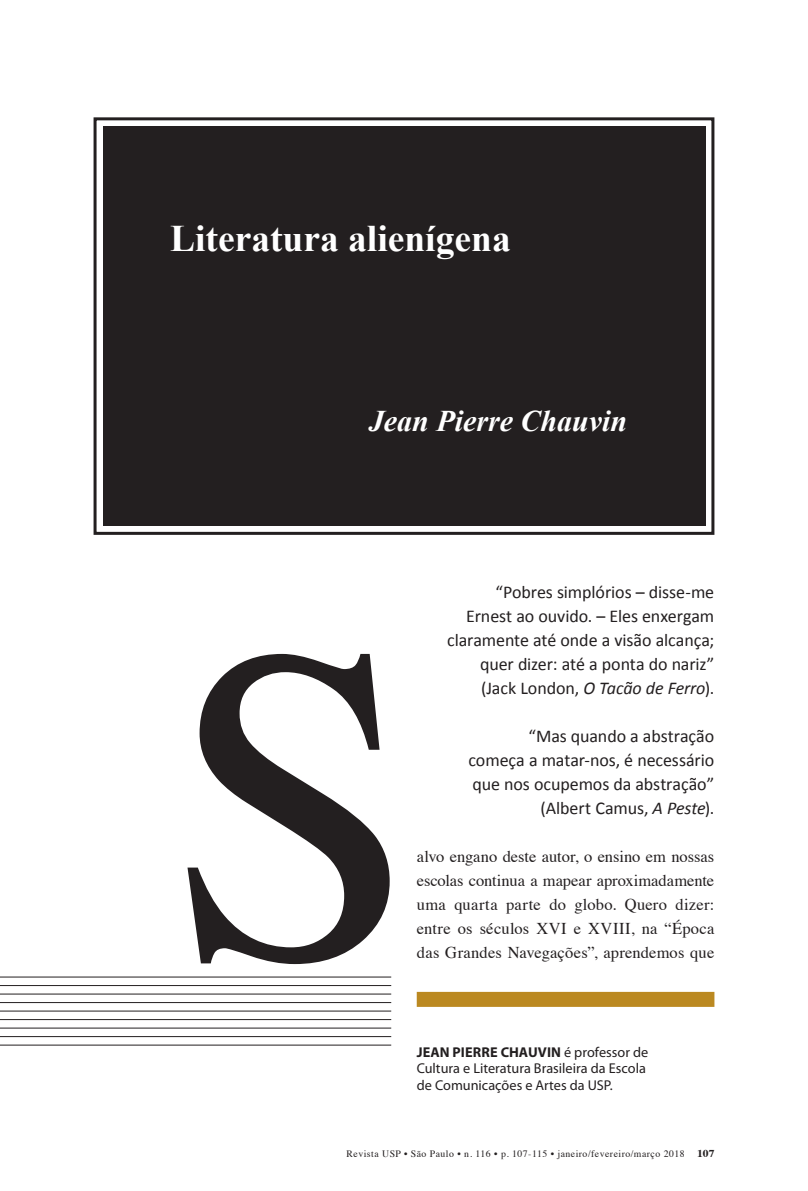
<style>
.page{position:relative;width:808px;height:1191px;background:#fff}
.page>*{position:absolute;margin:0;border:0;box-sizing:border-box;transform-origin:0 0}
.t1{font:450px "Times";color:#231f20}
.t2{font:700 37.5px "Times New Roman";color:#fff}
.t3{font:italic 700 30px "Times New Roman";color:#fff}
.t4{font:18px/24px "Calibri";letter-spacing:-.005em;color:#231f20;text-align:right}
.t5{font:16.5px/24px "Times";letter-spacing:.015em;color:#231f20;text-align:justify}
.t6{font:14.25px/16.5px "Myriad Pro";color:#231f20}
.t7{font:9.75px "Times";letter-spacing:.05em;color:#231f20}
.s1{font-style:italic}
.s2{font-weight:700}
.s3{font-weight:700;font-size:10.5px}
</style>
<div class="page">
<div style="left:93px;top:117px;width:622px;height:418px;background:#231f20"></div>
<div style="left:109px;top:132px;width:590px;height:388px;border:3px solid #231f20"></div>
<hr style="left:0;top:976px;width:391px;height:1px;background:#231f20">
<hr style="left:0;top:985px;width:391px;height:1px;background:#231f20">
<hr style="left:0;top:993px;width:391px;height:1px;background:#231f20">
<hr style="left:0;top:1002px;width:391px;height:1px;background:#231f20">
<hr style="left:0;top:1010px;width:391px;height:1px;background:#231f20">
<hr style="left:0;top:1019px;width:391px;height:1px;background:#231f20">
<hr style="left:0;top:1027px;width:391px;height:1px;background:#231f20">
<hr style="left:0;top:1036px;width:391px;height:1px;background:#231f20">
<hr style="left:0;top:1044px;width:391px;height:1px;background:#231f20">
<div style="left:417px;top:992px;width:297px;height:15px;background:#bb8921"></div>
<h2 class="t2" style="left:170px;top:212px;width:342px">Literatura alienígena</h2>
<h3 class="t3" style="left:369px;top:400px;width:260px">Jean Pierre Chauvin</h3>
<h1 class="t1" style="left:169px;top:386px;width:252px">S</h1>
<p class="t4" style="left:447px;top:580px;width:269px">“Pobres simplórios – disse-me<br>Ernest ao ouvido. – Eles enxergam claramente até onde a visão alcança; quer dizer: até a ponta do nariz” (Jack London, <span class="s1">O Tacão de Ferro</span>).</p>
<p class="t4" style="left:468px;top:724px;width:247px">“Mas quando a abstração começa a matar-nos, é necessário que nos ocupemos da abstração” (Albert Camus, <span class="s1">A Peste</span>).</p>
<p class="t5" style="left:417px;top:843px;width:299px">alvo engano deste autor, o ensino em nossas escolas continua a mapear aproximadamente uma quarta parte do globo. Quero dizer: entre os séculos XVI e XVIII, na “Época</p>
<p class="t5" style="left:417px;top:939px;width:299px">das Grandes Navegações”, aprendemos que</p>
<p class="t6" style="left:417px;top:1043px;width:233px"><span class="s2">JEAN PIERRE CHAUVIN</span> é professor de<br>Cultura e Literatura Brasileira da Escola de Comunicações e Artes da USP.</p>
<p class="t7" style="left:347px;top:1144px;width:369px">Revista USP • São Paulo • n. 116 • p. 107-115 • janeiro/fevereiro/março 2018 <span class="s3">107</span></p>
</div>
